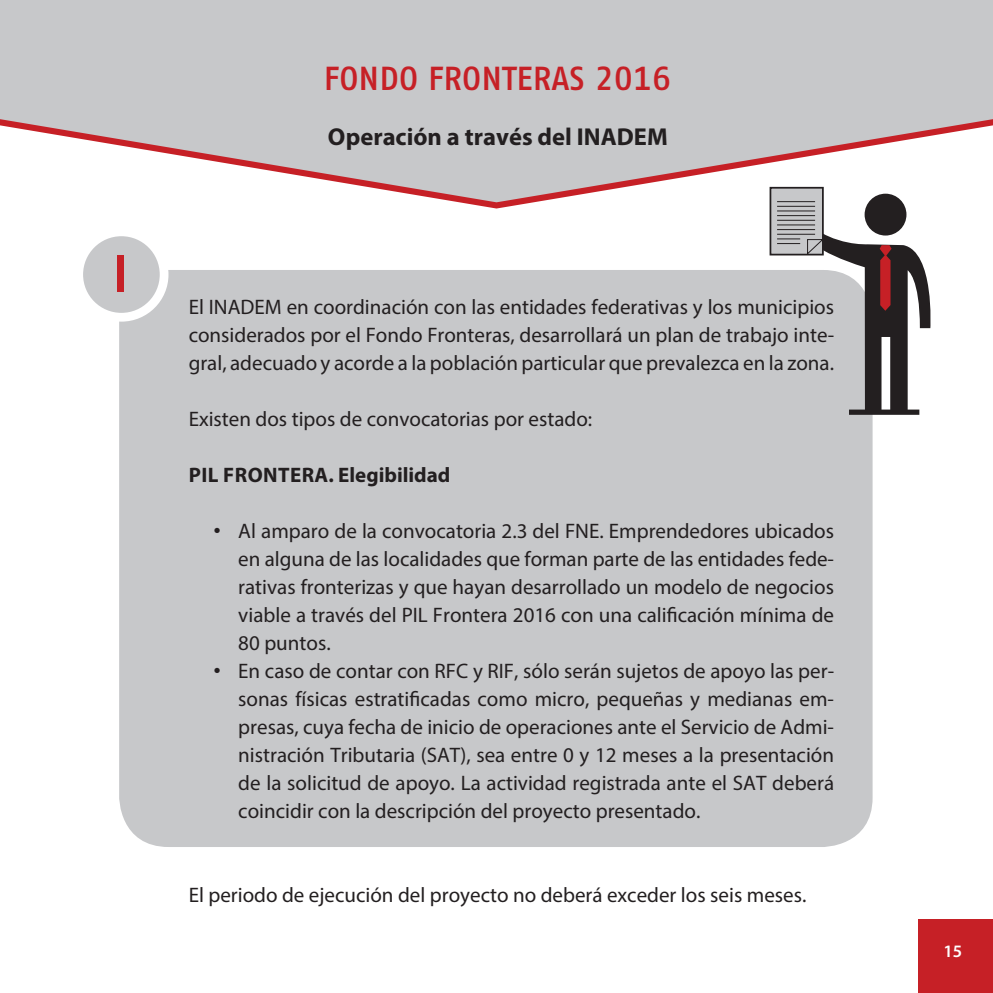
<style>
.page{position:relative;width:993px;height:993px;background:#fff}
.page>*{position:absolute;margin:0;border:0;box-sizing:border-box;transform-origin:0 0}
.t1{font:500 52.5px "Fago No Tf";color:#c62026}
.t2{font:500 33.25px "Fago No Tf";color:#c62026}
.t3{font:700 24.5px "Myriad Pro";color:#231f20}
.t4{font:21px/28px "Myriad Pro";color:#231f20;text-align:justify}
.t5{font:700 21px "Myriad Pro";color:#231f20}
.t6{font:600 17.5px "Myriad Pro";color:#fff}
.s1{font-family:"Arial"}
</style>
<div class="page">
<div style="left:918px;top:918px;width:74px;height:74px;background:#c62026"></div>
<div style="left:119px;top:270px;width:753px;height:576px;background:#c7c8ca;border-radius:50px"></div>
<svg style="left:0;top:0;width:992px;height:202px;fill:#c7c8ca"></svg>
<div style="left:79px;top:232px;width:85px;height:85px;background:#c7c8ca;border-radius:50%"></div>
<div style="left:74px;top:227px;width:94px;height:94px;border:9px solid #fff;border-radius:50%"></div>
<div style="left:848px;top:409px;width:71px;height:5px;background:#231f20"></div>
<div style="left:864px;top:194px;width:42px;height:41px;background:#231f20;border-radius:50%"></div>
<div style="left:770px;top:188px;width:52px;height:66px;background:#c7c8ca"></div>
<div style="left:769px;top:187px;width:54px;height:68px;border:2px solid #231f20"></div>
<hr style="left:776px;top:201px;width:38px;height:1px;background:#231f20">
<hr style="left:776px;top:206px;width:38px;height:1px;background:#231f20">
<hr style="left:776px;top:210px;width:38px;height:1px;background:#231f20">
<hr style="left:776px;top:215px;width:38px;height:1px;background:#231f20">
<hr style="left:776px;top:220px;width:38px;height:1px;background:#231f20">
<svg style="left:776px;top:223px;width:155px;height:188px"></svg>
<p class="t1" style="left:112px;top:243px;width:17px">I</p>
<p class="t2" style="left:324px;top:59px;width:349px">FONDO FRONTERAS 2016</p>
<p class="t3" style="left:328px;top:121px;width:341px">Operación a través del INADEM</p>
<p class="t4" style="left:189px;top:292px;width:646px">El INADEM en coordinación con las entidades federativas y los municipios considerados por el Fondo Fronteras, desarrollará un plan de trabajo inte&shy;gral, adecuado y acorde a la población particular que prevalezca en la zona.</p>
<p class="t4" style="left:189px;top:404px;width:405px">Existen dos tipos de convocatorias por estado:</p>
<p class="t5" style="left:189px;top:461px;width:263px">PIL FRONTERA. Elegibilidad</p>
<p class="t4" style="left:238px;top:516px;width:597px;text-indent:-25px"><span class="s1">•</span> Al amparo de la convocatoria 2.3 del FNE. Emprendedores ubicados en alguna de las localidades que forman parte de las entidades fede&shy;rativas fronterizas y que hayan desarrollado un modelo de negocios viable a través del PIL Frontera 2016 con una calificación mínima de 80 puntos.</p>
<p class="t4" style="left:238px;top:656px;width:597px;text-indent:-25px"><span class="s1">•</span> En caso de contar con RFC y RIF, sólo serán sujetos de apoyo las per&shy;sonas físicas estratificadas como micro, pequeñas y medianas em&shy;presas, cuya fecha de inicio de operaciones ante el Servicio de Admi&shy;nistración Tributaria (SAT), sea entre 0 y 12 meses a la presentación de la solicitud de apoyo. La actividad registrada ante el SAT deberá coincidir con la descripción del proyecto presentado.</p>
<p class="t4" style="left:189px;top:880px;width:619px">El periodo de ejecución del proyecto no deberá exceder los seis meses.</p>
<p class="t6" style="left:943px;top:939px;width:20px">15</p>
</div>
